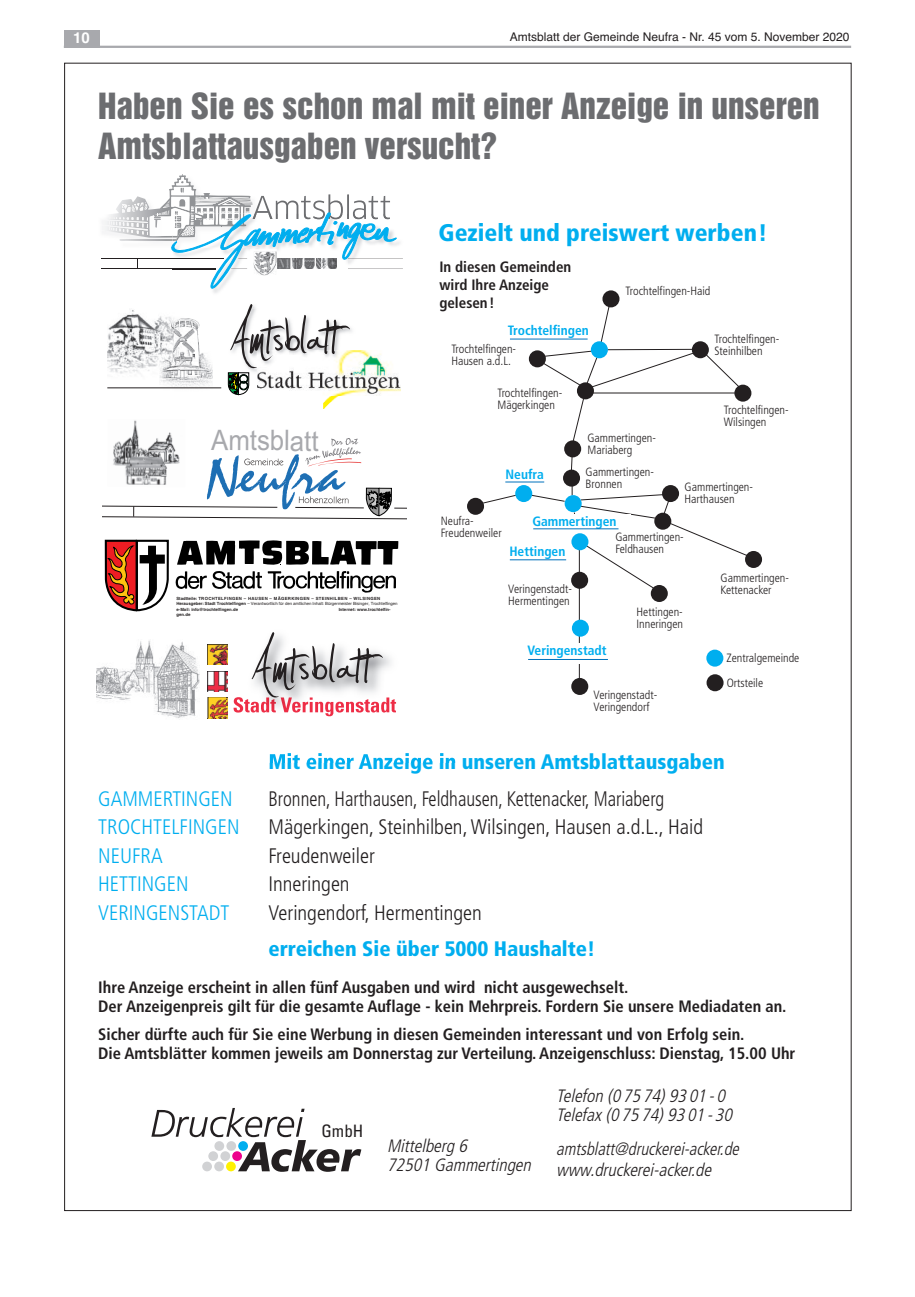
<style>
.page{position:relative;width:915px;height:1297px;background:#fff}
.page>*{position:absolute;margin:0;border:0;box-sizing:border-box;transform-origin:0 0}
.t1{font:114.15px "Jellyka Estryas Handwriting";letter-spacing:.01em;color:#231f20}
.t2{font:111.9px "Jellyka Estryas Handwriting";color:#231f20}
.t3{font:33px/39.6px "Helvetica Inserat";color:#6c6d70}
.t4{font:28.35px "Arial";letter-spacing:-.01em;color:#a8a9ad;scale:.91 1}
.t5{font:900 condensed 24px "Frutiger";color:#00aeef}
.t6{font:300 condensed 21px "Frutiger";color:#231f20}
.t7{font:900 condensed 21px "Frutiger";color:#00aeef}
.t8{font:300 condensed 21px "Frutiger";color:#00aeef}
.t9{font:300 condensed 21px "Frutiger";color:#231f20;scale:.9 1}
.t10{font:italic 300 condensed 17.85px/19px "Frutiger";color:#231f20}
.t11{font:italic 300 condensed 17.85px/21.5px "Frutiger";color:#231f20;scale:.95 1}
.t12{font:condensed 17.1px "Univers";color:#231f20}
.t13{font:700 condensed 16.5px/19.8px "Frutiger";color:#231f20}
.t14{font:700 condensed 15px/18px "Frutiger";color:#231f20}
.t15{font:700 15px "Helvetica";color:#fff}
.t16{font:700 condensed 13.5px "Frutiger";color:#00aeef}
.t17{font:300 condensed 12px/12px "Frutiger";color:#231f20}
.t18{font:12px "Helvetica";color:#231f20}
.t19{font:700 4.35px/5.1px "Helvetica";letter-spacing:.075em;color:#231f20}
.t20{font:700 4.35px "Helvetica";color:#231f20}
.s1{font-weight:400}
</style>
<div class="page">
<svg style="left:151px;top:1108px;width:210px;height:64px"></svg>
<div style="left:238px;top:1141px;width:10px;height:10px;background:#00aeef;border-radius:50%"></div>
<div style="left:232px;top:1151px;width:10px;height:10px;background:#ed028c;border-radius:50%"></div>
<div style="left:226px;top:1161px;width:10px;height:10px;background:#fff101;border-radius:50%"></div>
<div style="left:226px;top:1141px;width:10px;height:10px;background:#d1d2d4;border-radius:50%"></div>
<div style="left:220px;top:1151px;width:10px;height:10px;background:#d1d2d4;border-radius:50%"></div>
<div style="left:214px;top:1161px;width:10px;height:10px;background:#d1d2d4;border-radius:50%"></div>
<div style="left:214px;top:1141px;width:10px;height:10px;background:#d1d2d4;border-radius:50%"></div>
<div style="left:208px;top:1151px;width:10px;height:10px;background:#d1d2d4;border-radius:50%"></div>
<div style="left:202px;top:1161px;width:10px;height:10px;background:#d1d2d4;border-radius:50%"></div>
<img style="left:107px;top:310px;width:73px;height:78px">
<svg style="left:323px;top:402px;width:8px;height:6px"></svg>
<img style="left:159px;top:318px;width:21px;height:45px">
<img style="left:250px;top:305px;width:151px;height:97px">
<img style="left:213px;top:308px;width:66px;height:87px">
<img style="left:257px;top:350px;width:22px;height:45px">
<img style="left:289px;top:350px;width:111px;height:45px">
<img style="left:180px;top:318px;width:33px;height:70px">
<svg style="left:228px;top:372px;width:21px;height:24px"></svg>
<hr style="left:107px;top:388px;width:114px;height:1px;background:#231f20">
<svg style="left:101px;top:174px;width:295px;height:116px"></svg>
<img style="left:129px;top:420px;width:43px;height:18px">
<svg style="left:102px;top:438px;width:305px;height:81px"></svg>
<svg style="left:104px;top:539px;width:294px;height:73px"></svg>
<img style="left:97px;top:640px;width:103px;height:78px">
<img style="left:207px;top:635px;width:190px;height:128px">
<img style="left:270px;top:753px;width:186px;height:10px">
<img style="left:233px;top:697px;width:135px;height:19px">
<img style="left:207px;top:697px;width:18px;height:20px">
<svg style="left:601px;top:303px;width:9px;height:40px"></svg>
<hr style="left:607px;top:349px;width:85px;height:1px;background:#231f20">
<svg style="left:703px;top:352px;width:36px;height:35px"></svg>
<hr style="left:590px;top:393px;width:146px;height:1px;background:#231f20">
<svg style="left:541px;top:350px;width:156px;height:39px"></svg>
<svg style="left:573px;top:397px;width:12px;height:47px"></svg>
<svg style="left:570px;top:457px;width:2px;height:13px"></svg>
<svg style="left:480px;top:495px;width:36px;height:9px"></svg>
<svg style="left:530px;top:494px;width:35px;height:8px"></svg>
<svg style="left:571px;top:485px;width:175px;height:104px"></svg>
<hr style="left:509px;top:339px;width:78px;height:1px;background:#0072bc">
<hr style="left:505px;top:482px;width:39px;height:1px;background:#0072bc">
<hr style="left:509px;top:559px;width:57px;height:1px;background:#0072bc">
<div style="left:530px;top:514px;width:100px;height:19px;background:#fff"></div>
<hr style="left:533px;top:528px;width:85px;height:1px;background:#0072bc">
<div style="left:564px;top:495px;width:17px;height:17px;background:#00aeef;border-radius:50%"></div>
<div style="left:515px;top:485px;width:17px;height:17px;background:#00aeef;border-radius:50%"></div>
<div style="left:590px;top:341px;width:17px;height:17px;background:#00aeef;border-radius:50%"></div>
<div style="left:602px;top:290px;width:17px;height:17px;background:#231f20;border-radius:50%"></div>
<div style="left:691px;top:341px;width:17px;height:17px;background:#231f20;border-radius:50%"></div>
<div style="left:528px;top:350px;width:17px;height:17px;background:#231f20;border-radius:50%"></div>
<div style="left:576px;top:382px;width:17px;height:17px;background:#231f20;border-radius:50%"></div>
<div style="left:734px;top:385px;width:17px;height:17px;background:#231f20;border-radius:50%"></div>
<div style="left:564px;top:440px;width:17px;height:17px;background:#231f20;border-radius:50%"></div>
<div style="left:563px;top:470px;width:17px;height:17px;background:#231f20;border-radius:50%"></div>
<div style="left:467px;top:498px;width:17px;height:17px;background:#231f20;border-radius:50%"></div>
<div style="left:661px;top:485px;width:17px;height:17px;background:#231f20;border-radius:50%"></div>
<div style="left:654px;top:513px;width:17px;height:17px;background:#231f20;border-radius:50%"></div>
<div style="left:744px;top:551px;width:17px;height:17px;background:#231f20;border-radius:50%"></div>
<div style="left:650px;top:585px;width:17px;height:17px;background:#231f20;border-radius:50%"></div>
<hr style="left:578px;top:546px;width:1px;height:142px;background:#231f20">
<div style="left:571px;top:620px;width:17px;height:17px;background:#00aeef;border-radius:50%"></div>
<div style="left:526px;top:643px;width:105px;height:21px;background:#fff"></div>
<hr style="left:528px;top:659px;width:79px;height:1px;background:#0072bc">
<div style="left:571px;top:572px;width:17px;height:17px;background:#231f20;border-radius:50%"></div>
<div style="left:571px;top:678px;width:17px;height:17px;background:#231f20;border-radius:50%"></div>
<div style="left:571px;top:533px;width:17px;height:17px;background:#00aeef;border-radius:50%"></div>
<div style="left:706px;top:650px;width:17px;height:17px;background:#00aeef;border-radius:50%"></div>
<div style="left:706px;top:674px;width:17px;height:17px;background:#231f20;border-radius:50%"></div>
<hr style="left:64px;top:46px;width:786px;height:2px;background:#a8a9ad">
<div style="left:64px;top:30px;width:35px;height:17px;background:#a8a9ad"></div>
<p class="t15" style="left:73px;top:29px;width:18px">10</p>
<p class="t18" style="left:509px;top:30px;width:341px">Amtsblatt der Gemeinde Neufra - Nr. 45 vom 5. November 2020</p>
<h3 class="t3" style="left:98px;top:88px;width:722px">Haben Sie es schon mal mit einer Anzeige in unseren<br>Amtsblattausgaben versucht?</h3>
<h2 class="t2" style="left:229px;top:262px;width:102px">Amtsblat</h2>
<h3 class="t4" style="left:211px;top:424px;width:119px">Amtsblatt</h3>
<p class="t19" style="left:176px;top:595px;width:222px">Stadtteile: TROCHTELFINGEN – HAUSEN – MÄGERKINGEN – STEINHILBEN – WILSINGEN<br>Herausgeber: Stadt Trochtelfingen <span class="s1">– Verantwortlich für den amtlichen Inhalt: Bürgermeister Bisinger, Trochtelfingen</span></p>
<p class="t20" style="left:176px;top:607px;width:63px">e-Mail: info@trochtelfingen.de</p>
<p class="t20" style="left:338px;top:607px;width:53px">Internet: www.trochtelfin-</p>
<p class="t20" style="left:176px;top:612px;width:15px">gen.de</p>
<h1 class="t1" style="left:250px;top:589px;width:121px">Amtsblatt</h1>
<h3 class="t5" style="left:438px;top:223px;width:330px">Gezielt und preiswert werben!</h3>
<p class="t14" style="left:439px;top:259px;width:133px">In diesen Gemeinden wird Ihre Anzeige gelesen!</p>
<p class="t16" style="left:507px;top:324px;width:82px">Trochtelfingen</p>
<p class="t17" style="left:451px;top:344px;width:66px">Trochtelfingen-<br>Hausen a.d.L.</p>
<p class="t17" style="left:497px;top:387px;width:66px">Trochtelfingen-<br>Mägerkingen</p>
<p class="t17" style="left:625px;top:285px;width:86px">Trochtelfingen-Haid</p>
<p class="t17" style="left:714px;top:333px;width:66px">Trochtelfingen-<br>Steinhilben</p>
<p class="t17" style="left:723px;top:405px;width:66px">Trochtelfingen-<br>Wilsingen</p>
<p class="t16" style="left:505px;top:469px;width:40px">Neufra</p>
<p class="t17" style="left:587px;top:433px;width:70px">Gammertingen-<br>Mariaberg</p>
<p class="t17" style="left:585px;top:467px;width:70px">Gammertingen-<br>Bronnen</p>
<p class="t17" style="left:684px;top:481px;width:70px">Gammertingen-<br>Harthausen</p>
<p class="t17" style="left:440px;top:516px;width:62px">Neufra-<br>Freudenweiler</p>
<p class="t16" style="left:532px;top:516px;width:86px">Gammertingen</p>
<p class="t16" style="left:509px;top:545px;width:57px">Hettingen</p>
<p class="t17" style="left:615px;top:532px;width:70px">Gammertingen-<br>Feldhausen</p>
<p class="t17" style="left:508px;top:584px;width:65px">Veringenstadt-<br>Hermentingen</p>
<p class="t16" style="left:527px;top:645px;width:80px">Veringenstadt</p>
<p class="t17" style="left:636px;top:606px;width:48px">Hettingen-<br>Inneringen</p>
<p class="t17" style="left:593px;top:690px;width:65px">Veringenstadt-<br>Veringendorf</p>
<p class="t17" style="left:720px;top:572px;width:70px">Gammertingen-<br>Kettenacker</p>
<p class="t17" style="left:726px;top:647px;width:74px;line-height:24.8px">Zentralgemeinde<br>Ortsteile</p>
<h3 class="t7" style="left:268px;top:753px;width:457px">Mit einer Anzeige in unseren Amtsblattausgaben</h3>
<h3 class="t8" style="left:98px;top:790px;width:136px">GAMMERTINGEN</h3>
<h3 class="t9" style="left:268px;top:790px;width:441px">Bronnen, Harthausen, Feldhausen, Kettenacker, Mariaberg</h3>
<h3 class="t8" style="left:98px;top:819px;width:143px">TROCHTELFINGEN</h3>
<h3 class="t6" style="left:268px;top:819px;width:436px">Mägerkingen, Steinhilben, Wilsingen, Hausen a.d.L., Haid</h3>
<h3 class="t8" style="left:98px;top:847px;width:66px">NEUFRA</h3>
<h3 class="t6" style="left:268px;top:847px;width:108px">Freudenweiler</h3>
<h3 class="t8" style="left:98px;top:876px;width:92px">HETTINGEN</h3>
<h3 class="t6" style="left:268px;top:876px;width:83px">Inneringen</h3>
<h3 class="t8" style="left:98px;top:904px;width:133px">VERINGENSTADT</h3>
<h3 class="t6" style="left:268px;top:904px;width:215px">Veringendorf, Hermentingen</h3>
<h3 class="t7" style="left:268px;top:940px;width:328px">erreichen Sie über 5000 Haushalte!</h3>
<h3 class="t13" style="left:98px;top:978px;width:689px">Ihre Anzeige erscheint in allen fünf Ausgaben und wird nicht ausgewechselt.<br>Der Anzeigenpreis gilt für die gesamte Auflage - kein Mehrpreis. Fordern Sie unsere Mediadaten an.</h3>
<h3 class="t13" style="left:98px;top:1025px;width:698px">Sicher dürfte auch für Sie eine Werbung in diesen Gemeinden interessant und von Erfolg sein.<br>Die Amtsblätter kommen jeweils am Donnerstag zur Verteilung. Anzeigenschluss: Dienstag, 15.00 Uhr</h3>
<h3 class="t12" style="left:321px;top:1125px;width:43px">GmbH</h3>
<h3 class="t10" style="left:387px;top:1137px;width:149px">Mittelberg 6<br>72501 Gammertingen</h3>
<h3 class="t10" style="left:556px;top:1088px;width:181px">Telefon (0 75 74)93 01 - 0<br>Telefax (0 75 74)93 01 - 30</h3>
<h3 class="t11" style="left:556px;top:1139px;width:197px">amtsblatt@druckerei-acker.de www.druckerei-acker.de</h3>
</div>
